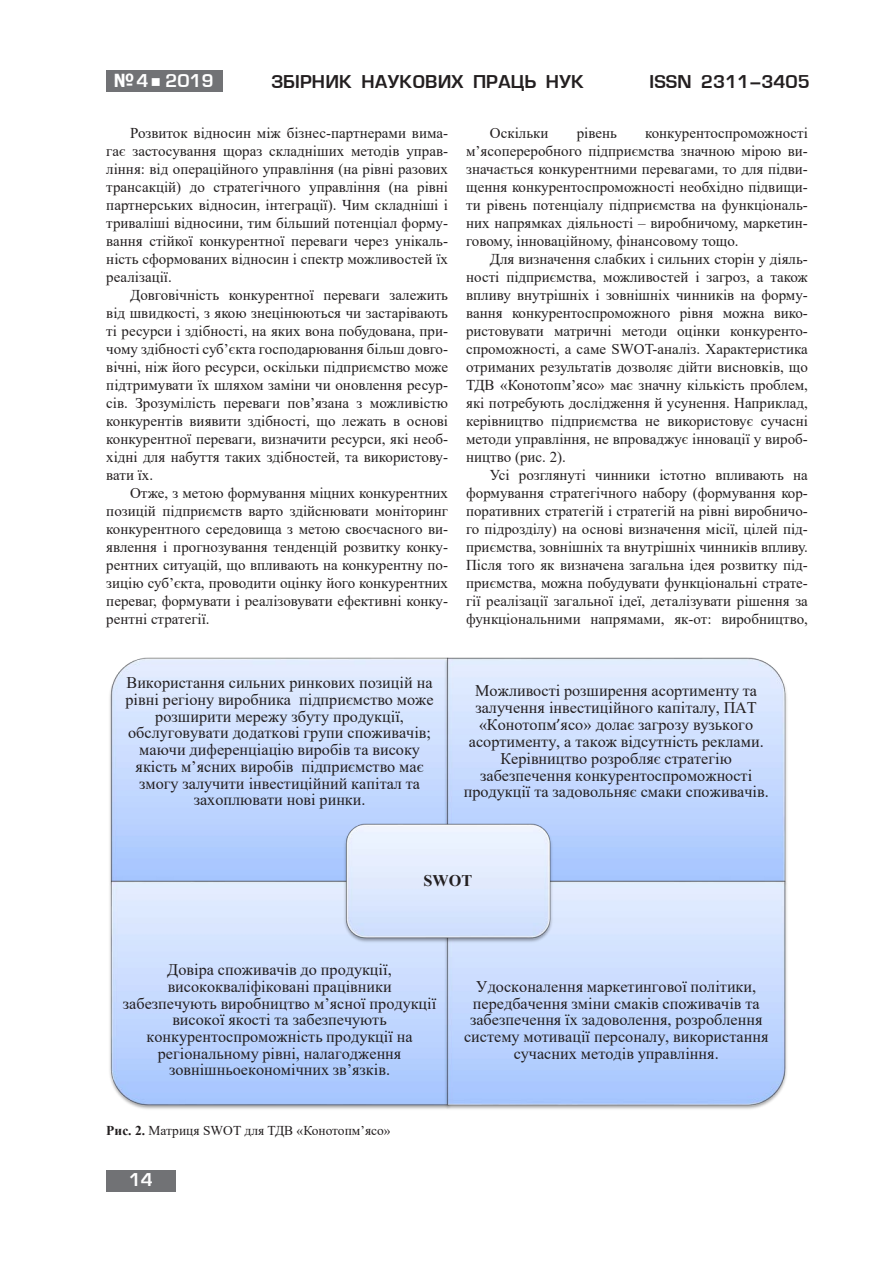
<style>
.page{position:relative;width:893px;height:1263px;background:#fff}
.page>*{position:absolute;margin:0;border:0;box-sizing:border-box;transform-origin:0 0}
.t1{font:700 18px "Evropa";color:#231f20}
.t2{font:700 18px "Evropa";color:#fff}
.t3{font:16.2px/16.6px "Times New Roman";color:#231f20;text-align:center}
.t4{font:700 16.2px "Times New Roman";color:#231f20}
.Текст_основной{font:15px/18px "Times New Roman";color:#231f20;text-align:justify}
.Рисунок{font:13.5px "Times New Roman";color:#231f20}
.s1{font-family:"Verdana"}
.s2{font-family:"Calibri"}
.s3{font-weight:700}
</style>
<div class="page">
<div style="left:106px;top:1170px;width:70px;height:21px;background:#717275"></div>
<div style="left:106px;top:71px;width:117px;height:21px;background:#717275"></div>
<img style="left:109px;top:657px;width:334px;height:221px">
<img style="left:443px;top:657px;width:344px;height:221px">
<img style="left:109px;top:878px;width:334px;height:231px">
<img style="left:443px;top:878px;width:344px;height:231px">
<img style="left:341px;top:822px;width:214px;height:123px">
<p class="t2" style="left:113px;top:71px;width:102px"><span class="s1">№</span>4 ■ 2019</p>
<p class="t1" style="left:272px;top:72px;width:314px">ЗБIРНИК НАУКОВИХ ПРАЦЬ НУК</p>
<p class="t1" style="left:650px;top:72px;width:162px">ISSN 2311–3405</p>
<p class="Текст_основной" style="left:106px;top:123px;width:343px;text-indent:24px">Розвиток відносин між бізнес-партнерами вима&shy;гає застосування щораз складніших методів управ&shy;ління: від операційного управління (на рівні разових трансакцій) до стратегічного управління (на рівні партнерських відносин, інтеграції). Чим складніші і триваліші відносини, тим більший потенціал форму&shy;вання стійкої конкурентної переваги через унікаль&shy;ність сформованих відносин і спектр можливостей їх реалізації.</p>
<p class="Текст_основной" style="left:106px;top:285px;width:343px;text-indent:24px">Довговічність конкурентної переваги залежить від швидкості, з якою знецінюються чи застарівають ті ресурси і здібності, на яких вона побудована, при&shy;чому здібності суб’єкта господарювання більш довго&shy;вічні, ніж його ресурси, оскільки підприємство може підтримувати їх шляхом заміни чи оновлення ресур&shy;сів. Зрозумілість переваги пов’язана з можливістю конкурентів виявити здібності, що лежать в основі конкурентної переваги, визначити ресурси, які необ&shy;хідні для набуття таких здібностей, та використову&shy;вати їх.</p>
<p class="Текст_основной" style="left:106px;top:483px;width:343px;text-indent:24px">Отже, з метою формування міцних конкурентних позицій підприємств варто здійснювати моніторинг конкурентного середовища з метою своєчасного ви&shy;явлення і прогнозування тенденцій розвитку конку&shy;рентних ситуацій, що впливають на конкурентну по&shy;зицію суб’єкта, проводити оцінку його конкурентних переваг, формувати і реалізовувати ефективні конку&shy;рентні стратегії.</p>
<p class="Текст_основной" style="left:466px;top:123px;width:343px;text-indent:179px">конкурентоспроможності м’ясопереробного підприємства значною мірою ви&shy;значається конкурентними перевагами, то для підви&shy;щення конкурентоспроможності необхідно підвищи&shy;ти рівень потенціалу підприємства на функціональ&shy;них напрямках діяльності – виробничому, маркетин&shy;говому, інноваційному, фінансовому тощо.</p>
<p class="Текст_основной" style="left:466px;top:249px;width:343px;text-indent:24px">Для визначення слабких і сильних сторін у діяль&shy;ності підприємства, можливостей і загроз, а також впливу внутрішніх і зовнішніх чинників на форму&shy;вання конкурентоспроможного рівня можна вико&shy;ристовувати матричні методи оцінки конкуренто&shy;спроможності, а саме SWOT-аналіз. Характеристика отриманих результатів дозволяє дійти висновків, що ТДВ «Конотопм’ясо» має значну кількість проблем, які потребують дослідження й усунення. Наприклад, керівництво підприємства не використовує сучасні методи управління, не впроваджує інновації у вироб&shy;ництво (рис. 2).</p>
<p class="Текст_основной" style="left:466px;top:465px;width:343px;text-indent:24px">Усі розглянуті чинники істотно впливають на формування стратегічного набору (формування кор&shy;поративних стратегій і стратегій на рівні виробничо&shy;го підрозділу) на основі визначення місії, цілей під&shy;приємства, зовнішніх та внутрішніх чинників впливу.<br>Після того як визначена загальна ідея розвитку під&shy;приємства, можна побудувати функціональні страте&shy;гії реалізації загальної ідеї, деталізувати рішення за функціональними напрямами, як-от: виробництво,</p>
<p class="Текст_основной" style="left:490px;top:123px;width:60px">Оскільки</p>
<p class="Текст_основной" style="left:577px;top:123px;width:42px">рівень</p>
<p class="t3" style="left:126px;top:674px;width:310px">Використання сильних ринкових позицій на рівні регіону виробника підприємство може розширити мережу збуту продукції, обслуговувати додаткові групи споживачів; маючи диференціацію виробів та високу якість м’ясних виробів підприємство має змогу залучити інвестиційний капітал та захоплювати нові ринки.</p>
<p class="t3" style="left:464px;top:682px;width:307px">Можливості розширення асортименту та залучення інвестиційного капіталу, ПАТ «Конотопм<span class="s2">’</span>ясо» долає загрозу вузького асортименту, а також відсутність реклами.<br>Керівництво розробляє стратегію забезпечення конкурентоспроможності продукції та задовольняє смаки споживачів.</p>
<p class="t4" style="left:424px;top:869px;width:50px">SWOT</p>
<p class="t3" style="left:123px;top:961px;width:315px">Довіра споживачів до продукції, висококваліфіковані працівники забезпечують виробництво м’ясної продукції високої якості та забезпечують конкурентоспроможність продукції на регіональному рівні, налагодження зовнішньоекономічних зв’язків.</p>
<p class="Рисунок" style="left:106px;top:1121px;width:286px"><span class="s3">Рис. 2.</span> Матриця SWOT для ТДВ «Конотопм’ясо»</p>
<p class="t2" style="left:129px;top:1170px;width:26px">14</p>
<p class="t3" style="left:464px;top:977px;width:306px">Удосконалення маркетингової політики, передбачення зміни смаків споживачів та забезпечення їх задоволення, розроблення систему мотивації персоналу, використання сучасних методів управління.</p>
</div>
